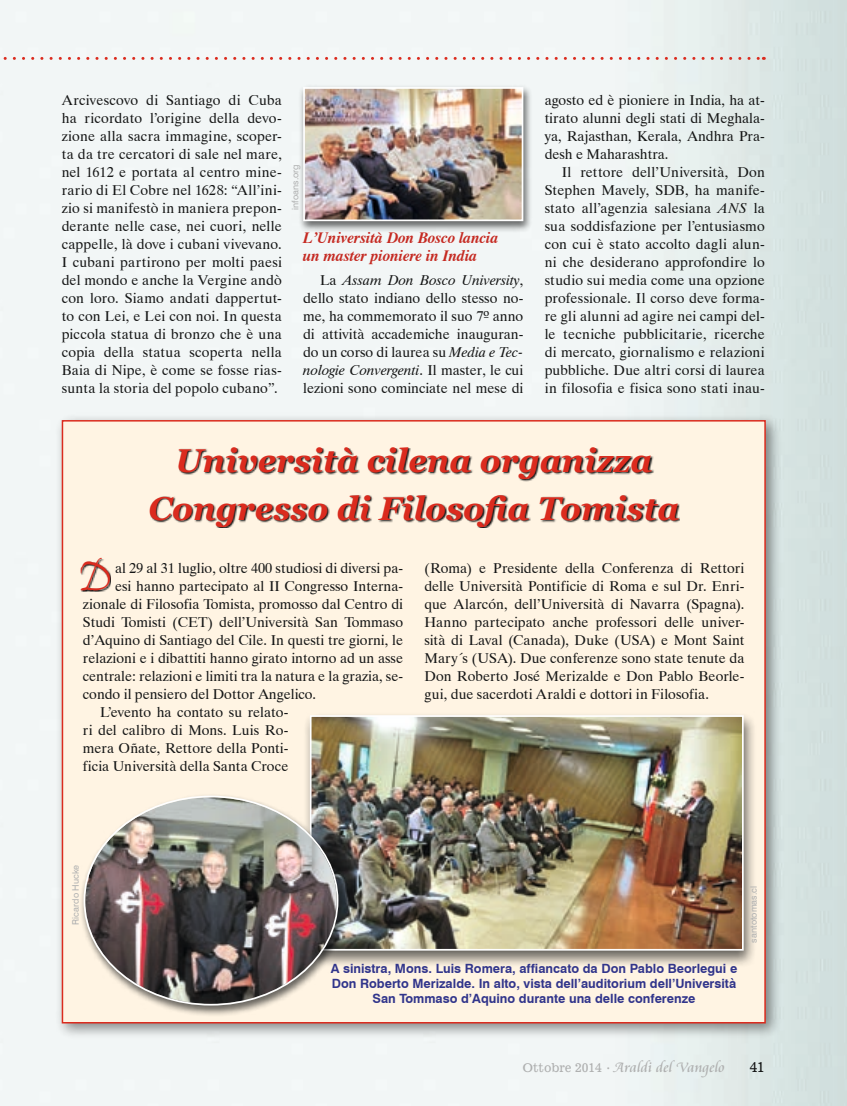
<style>
.page{position:relative;width:847px;height:1106px;background:#fff}
.page>*{position:absolute;margin:0;border:0;box-sizing:border-box;transform-origin:0 0}
.t1{font:48px "Ex Ponto";color:#db2b1e}
.t2{font:italic 700 33px/47.5px "Georgia";color:#db2b1e;text-align:center}
.t3{font:italic 700 15.75px/18px "Dutch 801 BT";color:#c52a22}
.t4{font:15px "Cataneo Especial";color:#afb0b0}
.t5{font:14.25px/18px "Dutch 801 BT";color:#151616;text-align:justify}
.t6{font:13.5px "News 701 BT Roman A";color:#151616}
.t7{font:700 12.75px/15.3px "Swiss 721 BT";color:#31358b;text-align:center}
.t8{font:9px "Swiss 721 BT";letter-spacing:.005em;color:#afb0b0}
.s1{font-style:italic}
.s2{font-family:"News 701 BT Roman A";font-size:12px}
</style>
<div class="page">
<img style="left:0;top:0;width:846px;height:1106px">
<div style="left:54px;top:412px;width:727px;height:627px;background:#151616;opacity:.5"></div>
<div style="left:62px;top:420px;width:703px;height:603px;background:#fff4e3;border:2px solid #db2b1e"></div>
<div style="left:302px;top:711px;width:454px;height:256px;background:#151616;opacity:.65"></div>
<img style="left:309px;top:714px;width:435px;height:237px">
<div style="left:79px;top:793px;width:268px;height:223px;background:#151616;opacity:.65"></div>
<img style="left:85px;top:797px;width:251px;height:206px">
<div style="left:298px;top:84px;width:234px;height:148px;background:#151616;opacity:.65"></div>
<img style="left:302px;top:86px;width:222px;height:136px">
<svg style="left:82px;top:559px;width:29px;height:32px"></svg>
<svg style="left:150px;top:448px;width:529px;height:80px"></svg>
<svg style="left:0;top:57px;width:764px;height:3px"></svg>
<p class="t5" style="left:62px;top:91px;width:221px">Arcivescovo di Santiago di Cuba ha ricordato l’origine della devo&shy;zione alla sacra immagine, scoper&shy;ta da tre cercatori di sale nel mare, nel 1612 e portata al centro mine&shy;rario di El Cobre nel 1628: “All’ini&shy;zio si manifestò in maniera prepon&shy;derante nelle case, nei cuori, nelle cappelle, là dove i cubani vivevano.<br>I cubani partirono per molti paesi del mondo e anche la Vergine andò con loro. Siamo andati dappertut&shy;to con Lei, e Lei con noi. In questa piccola statua di bronzo che è una copia della statua scoperta nella Baia di Nipe, è come se fosse rias&shy;sunta la storia del popolo cubano”.</p>
<p class="t5" style="left:544px;top:91px;width:221px">agosto ed è pioniere in India, ha at&shy;tirato alunni degli stati di Meghala&shy;ya, Rajasthan, Kerala, Andhra Pra&shy;desh e Maharashtra.</p>
<p class="t8" style="left:290px;top:210px;width:47px;rotate:-90deg">infoans.org</p>
<p class="t5" style="left:544px;top:163px;width:221px;text-indent:17px">Il rettore dell’Università, Don Stephen Mavely, SDB, ha manife&shy;stato all’agenzia salesiana <span class="s1">ANS</span> la sua soddisfazione per l’entusiasmo con cui è stato accolto dagli alun&shy;ni che desiderano approfondire lo studio sui media come una opzione professionale. Il corso deve forma&shy;re gli alunni ad agire nei campi del&shy;le tecniche pubblicitarie, ricerche di mercato, giornalismo e relazioni pubbliche. Due altri corsi di laurea in filosofia e fisica sono stati inau-</p>
<p class="t3" style="left:303px;top:228px;width:197px">L’Università Don Bosco lancia un master pioniere in India</p>
<p class="t5" style="left:303px;top:271px;width:221px;text-indent:17px">La <span class="s1">Assam Don Bosco University</span>, dello stato indiano dello stesso no&shy;me, ha commemorato il suo 7º anno di attività accademiche inauguran&shy;do un corso di laurea su <span class="s1">Media e Tec&shy;nologie Convergenti</span>. Il master, le cui lezioni sono cominciate nel mese di</p>
<h2 class="t2" style="left:148px;top:437px;width:532px">Università cilena organizza<br>Congresso di Filosofia Tomista</h2>
<h1 class="t1" style="left:78px;top:552px;width:35px">D</h1>
<p class="t5" style="left:115px;top:559px;width:289px">al 29 al 31 luglio, oltre 400 studiosi di diversi pa-</p>
<p class="t5" style="left:115px;top:577px;width:289px">esi hanno partecipato al II Congresso Interna-</p>
<p class="t5" style="left:83px;top:595px;width:321px">zionale di Filosofia Tomista, promosso dal Centro di</p>
<p class="t5" style="left:83px;top:613px;width:321px">Studi Tomisti (CET) dell’Università San Tommaso</p>
<p class="t5" style="left:83px;top:631px;width:321px">d’Aquino di Santiago del Cile. In questi tre giorni, le</p>
<p class="t5" style="left:83px;top:649px;width:321px">relazioni e i dibattiti hanno girato intorno ad un asse</p>
<p class="t5" style="left:83px;top:667px;width:321px">centrale: relazioni e limiti tra la natura e la grazia, se-</p>
<p class="t5" style="left:83px;top:685px;width:234px">condo il pensiero del Dottor Angelico.</p>
<p class="t5" style="left:100px;top:703px;width:190px">L’evento ha contato su relato-</p>
<p class="t5" style="left:83px;top:721px;width:207px">ri del calibro di Mons. Luis Ro-</p>
<p class="t5" style="left:83px;top:739px;width:207px">mera Oñate, Rettore della Ponti-</p>
<p class="t5" style="left:83px;top:757px;width:207px">ficia Università della Santa Croce</p>
<p class="t5" style="left:424px;top:559px;width:321px">(Roma) e Presidente della Conferenza di Rettori delle Università Pontificie di Roma e sul Dr. Enri&shy;que Alarcón, dell’Università di Navarra (Spagna).<br>Hanno partecipato anche professori delle univer&shy;sità di Laval (Canada), Duke (USA) e Mont Saint Mary´s (USA). Due conferenze sono state tenute da Don Roberto José Merizalde e Don Pablo Beorle&shy;gui, due sacerdoti Araldi e dottori in Filosofia.</p>
<p class="t8" style="left:70px;top:924px;width:61px;rotate:-90deg">Ricardo Hucke</p>
<p class="t8" style="left:747px;top:942px;width:58px;rotate:-90deg">santotomas.cl</p>
<p class="t7" style="left:330px;top:960px;width:408px">A sinistra, Mons. Luis Romera, affiancato da Don Pablo Beorlegui e<br>Don Roberto Merizalde. In alto, vista dell’auditorium dell’Università<br>San Tommaso d’Aquino durante una delle conferenze</p>
<p class="t4" style="left:522px;top:1057px;width:204px"><span class="s2">Ottobre 2014</span> <sub>·</sub> Araldi del Vangelo</p>
<p class="t6" style="left:749px;top:1058px;width:17px">41</p>
</div>
